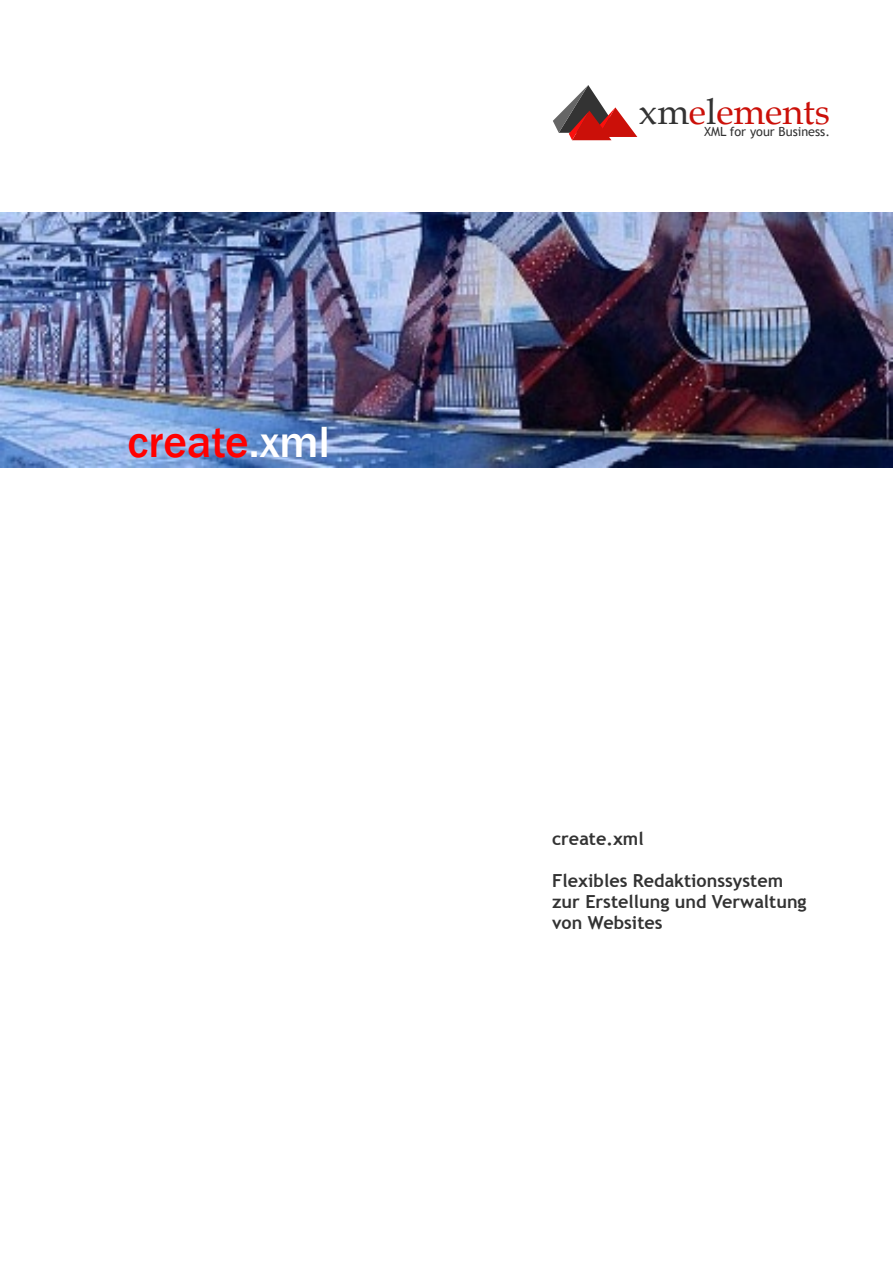
<style>
.page{position:relative;width:893px;height:1263px;background:#fff}
.page>*{position:absolute;margin:0;border:0;box-sizing:border-box;transform-origin:0 0}
.t1{font:500 45px "Franklin Gothic";color:#f00}
.t2{font:35.85px "Book Antiqua";color:#cb1009}
.t3{font:700 18px/21px "Trebuchet MS";color:#333}
.t4{font:12.6px "Trebuchet MS";color:#333}
.s1{color:#fff}
.s2{color:#333}
</style>
<div class="page">
<img style="left:0;top:213px;width:893px;height:255px">
<svg style="left:553px;top:85px;width:84px;height:55px"></svg>
<p class="t1" style="left:128px;top:414px;width:204px">create<span class="s1">.xml</span></p>
<h2 class="t2" style="left:639px;top:87px;width:193px"><span class="s2">xm</span>e<span class="s2">l</span>ements</h2>
<p class="t4" style="left:704px;top:124px;width:127px">XML for your Business.</p>
<p class="t3" style="left:552px;top:828px;width:93px">create.xml</p>
<p class="t3" style="left:552px;top:870px;width:256px">Flexibles Redaktionssystem zur Erstellung und Verwaltung von Websites</p>
</div>
